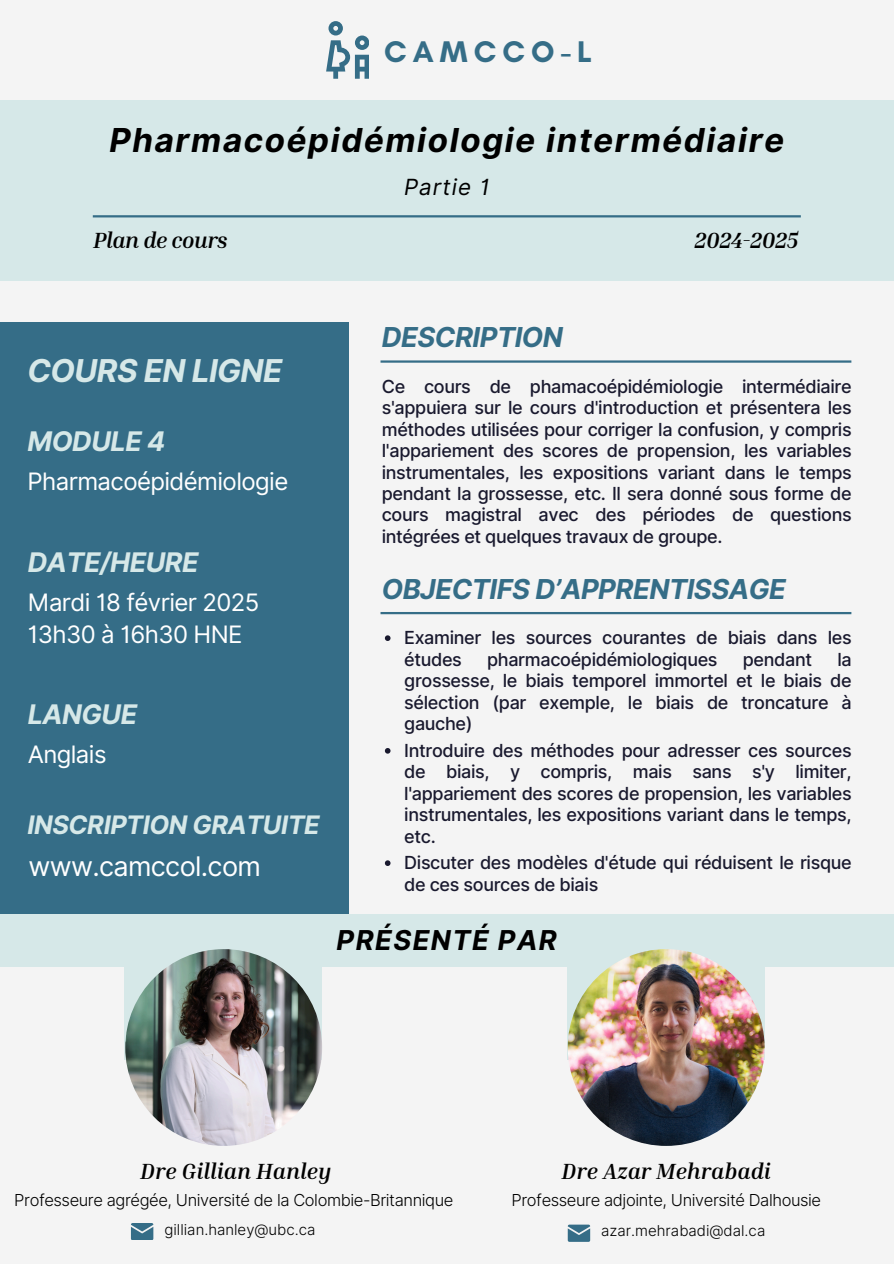
<style>
.page{position:relative;width:894px;height:1264px;background:#fff}
.page>*{position:absolute;margin:0;border:0;box-sizing:border-box;transform-origin:0 0}
.t1{font:italic 700 33px "Inter";letter-spacing:.05em;color:#000}
.t2{font:italic 700 31.5px "Inter";letter-spacing:-.02em;color:#d6e8e8}
.t3{font:700 30.45px "Glacial Indifference";letter-spacing:.2em;color:#356d87}
.t4{font:italic 700 27.45px "Inter";letter-spacing:-.02em;color:#356d87}
.t5{font:italic 700 27.3px "Inter";letter-spacing:.05em;color:#000}
.t6{font:italic 700 27px "Inter";letter-spacing:-.02em;color:#d6e8e8}
.t7{font:27px "Inter";letter-spacing:-.025em;color:#fff}
.t8{font:italic 700 25.5px "Inter";letter-spacing:-.02em;color:#d6e8e8}
.t9{font:24px/32.7px "Inter";letter-spacing:-.025em;color:#fff}
.t10{font:italic 700 22.5px "Inria Serif";color:#000}
.t11{font:italic 700 22.5px "Inria Serif";letter-spacing:-.02em;color:#000}
.t12{font:italic 22.2px "Inter";letter-spacing:.05em;color:#000}
.t13{font:500 18px/21.3px "Inter";letter-spacing:-.02em;color:#19192e;text-align:justify}
.t14{font:300 16.5px "Inter";letter-spacing:-.025em;color:#000}
.t15{font:300 15px "Inter";color:#000}
</style>
<div class="page">
<div style="left:0;top:0;width:893px;height:1263px;background:#f4f4f4"></div>
<div style="left:0;top:100px;width:893px;height:180px;background:#d6e8e8"></div>
<div style="left:0;top:322px;width:348px;height:601px;background:#356d87"></div>
<div style="left:124px;top:919px;width:198px;height:141px;background:#d6e8e8"></div>
<div style="left:566px;top:929px;width:198px;height:131px;background:#d6e8e8"></div>
<div style="left:0;top:914px;width:893px;height:53px;background:#d6e8e8"></div>
<hr style="left:93px;top:215px;width:707px;height:2px;background:#356d87">
<svg style="left:326px;top:21px;width:43px;height:57px"></svg>
<svg style="left:385px;top:635px;width:5px;height:6px"></svg>
<svg style="left:385px;top:748px;width:5px;height:5px"></svg>
<svg style="left:385px;top:860px;width:5px;height:6px"></svg>
<img style="left:125px;top:949px;width:197px;height:196px;border-radius:50%">
<img style="left:567px;top:949px;width:197px;height:196px;border-radius:50%">
<hr style="left:380px;top:360px;width:471px;height:3px;background:#356d87">
<hr style="left:380px;top:612px;width:471px;height:2px;background:#356d87">
<svg style="left:131px;top:1223px;width:22px;height:16px"></svg>
<svg style="left:567px;top:1224px;width:23px;height:17px"></svg>
<h4 class="t3" style="left:384px;top:33px;width:209px">CAMCCO-L</h4>
<h3 class="t1" style="left:109px;top:120px;width:676px">Pharmacoépidémiologie intermédiaire</h3>
<h6 class="t12" style="left:404px;top:174px;width:87px">Partie 1</h6>
<h3 class="t11" style="left:694px;top:226px;width:105px">2024-2025</h3>
<h6 class="t11" style="left:93px;top:226px;width:136px">Plan de cours</h6>
<p class="t2" style="left:28px;top:352px;width:256px">COURS EN LIGNE</p>
<h6 class="t6" style="left:28px;top:425px;width:139px">MODULE 4</h6>
<h1 class="t9" style="left:28px;top:465px;width:262px">Pharmacoépidémiologie</h1>
<h5 class="t6" style="left:28px;top:546px;width:172px">DATE/HEURE</h5>
<h3 class="t9" style="left:28px;top:585px;width:233px">Mardi 18 février 2025<br>13h30 à 16h30 HNE</h3>
<h5 class="t6" style="left:28px;top:698px;width:111px">LANGUE</h5>
<h6 class="t9" style="left:28px;top:737px;width:80px">Anglais</h6>
<p class="t8" style="left:28px;top:810px;width:294px">INSCRIPTION GRATUITE</p>
<p class="t7" style="left:29px;top:850px;width:234px">www.camccol.com</p>
<h1 class="t4" style="left:381px;top:321px;width:183px">DESCRIPTION</h1>
<h2 class="t13" style="left:381px;top:376px;width:471px">Ce cours de phamacoépidémiologie intermédiaire s'appuiera sur le cours d'introduction et présentera les méthodes utilisées pour corriger la confusion, y compris l'appariement des scores de propension, les variables instrumentales, les expositions variant dans le temps pendant la grossesse, etc. Il sera donné sous forme de cours magistral avec des périodes de questions intégrées et quelques travaux de groupe.</h2>
<p class="t4" style="left:381px;top:572px;width:405px">OBJECTIFS D’APPRENTISSAGE</p>
<h3 class="t13" style="left:404px;top:627px;width:449px">Examiner les sources courantes de biais dans les études</h3>
<h3 class="t13" style="left:487px;top:648px;width:232px">pharmacoépidémiologiques</h3>
<h3 class="t13" style="left:742px;top:648px;width:71px">pendant</h3>
<h3 class="t13" style="left:404px;top:648px;width:449px;text-indent:433px">la grossesse, le biais temporel immortel et le biais de sélection (par exemple, le biais de troncature à gauche)</h3>
<p class="t13" style="left:404px;top:739px;width:449px">Introduire des méthodes pour adresser ces sources de biais, y compris, mais sans s'y limiter, l'appariement des scores de propension, les variables instrumentales, les expositions variant dans le temps, etc.</p>
<h3 class="t13" style="left:404px;top:852px;width:449px">Discuter des modèles d'étude qui réduisent le risque de ces sources de biais</h3>
<h3 class="t5" style="left:336px;top:923px;width:222px">PRÉSENTÉ PAR</h3>
<p class="t10" style="left:140px;top:1157px;width:193px">Dre Gillian Hanley</p>
<p class="t14" style="left:14px;top:1190px;width:440px">Professeure agrégée, Université de la Colombie-Britannique</p>
<p class="t15" style="left:164px;top:1219px;width:152px">gillian.hanley@ubc.ca</p>
<p class="t10" style="left:561px;top:1157px;width:211px">Dre Azar Mehrabadi</p>
<p class="t14" style="left:511px;top:1190px;width:311px">Professeure adjointe, Université Dalhousie</p>
<p class="t15" style="left:601px;top:1221px;width:165px">azar.mehrabadi@dal.ca</p>
</div>
